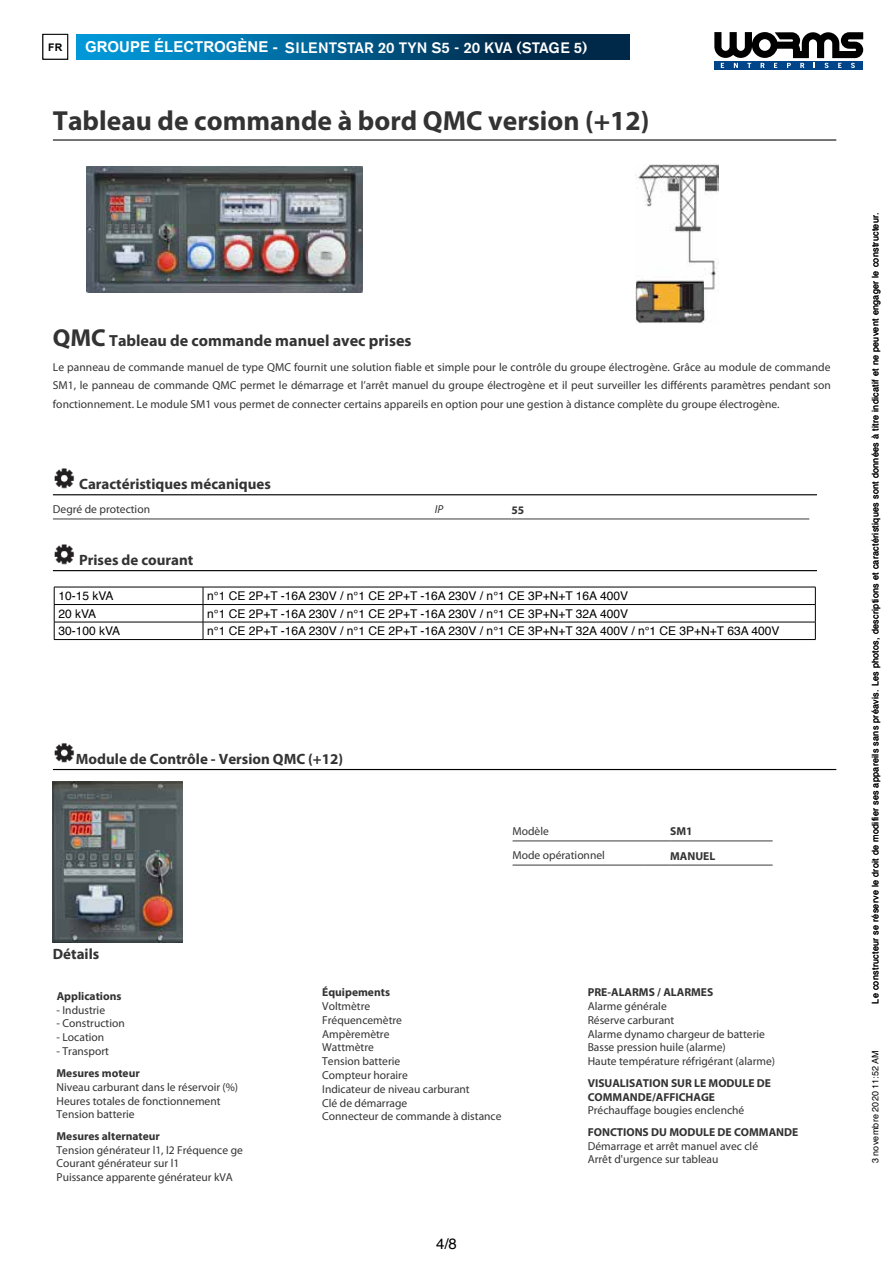
<style>
.page{position:relative;width:893px;height:1263px;background:#fff}
.page>*{position:absolute;margin:0;border:0;box-sizing:border-box;transform-origin:0 0}
.t1{font:700 27.6px "Myriad Pro";color:#333}
.t2{font:700 16.05px "Myriad Pro";color:#333}
.t3{font:700 15px "Myriad Pro";color:#333}
.t4{font:500 15px "Akzidenz Grotesk BE";color:#fff}
.t5{font:700 15px "Arial";color:#fff}
.t6{font:15px "Helvetica";color:#000}
.t7{font:12px "Helvetica";color:#000}
.t8{font:11.55px/13.8px "Myriad Pro";color:#333}
.t9{font:700 11.55px/13.8px "Myriad Pro";color:#333}
.t10{font:italic 11.55px "Myriad Pro";color:#333}
.t11{font:700 10.5px "Arial";color:#000}
.t12{font:9px "Helvetica";letter-spacing:.03em;color:#000}
.s1{font-size:24.6px}
</style>
<div class="page">
<div style="left:43px;top:34px;width:25px;height:26px;border:1px solid #000"></div>
<svg style="left:77px;top:34px;width:552px;height:26px;background:#005a89"></svg>
<svg style="left:714px;top:32px;width:149px;height:38px"></svg>
<hr style="left:53px;top:139px;width:783px;height:2px;background:#111">
<img style="left:54px;top:468px;width:20px;height:21px">
<hr style="left:53px;top:494px;width:764px;height:1px;background:#000">
<hr style="left:53px;top:518px;width:382px;height:1px;background:#555">
<hr style="left:435px;top:518px;width:76px;height:1px;background:#555">
<hr style="left:511px;top:518px;width:298px;height:1px;background:#555">
<img style="left:54px;top:544px;width:20px;height:21px">
<hr style="left:53px;top:570px;width:764px;height:1px;background:#000">
<img style="left:54px;top:743px;width:20px;height:20px">
<hr style="left:53px;top:769px;width:783px;height:1px;background:#000">
<img style="left:53px;top:782px;width:129px;height:161px">
<hr style="left:513px;top:840px;width:131px;height:1px;background:#555">
<svg style="left:644px;top:840px;width:26px;height:1px"></svg>
<hr style="left:670px;top:840px;width:103px;height:1px;background:#555">
<hr style="left:513px;top:864px;width:131px;height:2px;background:#555">
<hr style="left:644px;top:864px;width:26px;height:2px;background:#555">
<hr style="left:670px;top:864px;width:103px;height:2px;background:#555">
<img style="left:86px;top:167px;width:277px;height:125px">
<img style="left:635px;top:164px;width:84px;height:160px">
<hr style="left:54px;top:587px;width:149px;height:1px;background:#000">
<hr style="left:54px;top:604px;width:149px;height:1px;background:#000">
<hr style="left:54px;top:622px;width:149px;height:1px;background:#000">
<svg style="left:54px;top:587px;width:1px;height:52px"></svg>
<svg style="left:203px;top:588px;width:1px;height:51px"></svg>
<hr style="left:54px;top:639px;width:149px;height:1px;background:#000">
<hr style="left:203px;top:587px;width:612px;height:1px;background:#000">
<hr style="left:203px;top:604px;width:612px;height:1px;background:#000">
<hr style="left:203px;top:622px;width:612px;height:1px;background:#000">
<svg style="left:815px;top:587px;width:1px;height:52px"></svg>
<hr style="left:203px;top:639px;width:612px;height:1px;background:#000">
<p class="t11" style="left:48px;top:40px;width:15px">FR</p>
<p class="t5" style="left:85px;top:37px;width:194px">GROUPE ÉLECTROGÈNE -</p>
<p class="t4" style="left:285px;top:38px;width:304px">SILENTSTAR 20 TYN S5 - 20 KVA (STAGE 5)</p>
<h1 class="t1" style="left:53px;top:103px;width:598px">Tableau de commande à bord QMC version (+12)</h1>
<h2 class="t2" style="left:53px;top:330px;width:360px"><span class="s1">QMC</span> Tableau de commande manuel avec prises</h2>
<p class="t8" style="left:53px;top:357px;width:780px;line-height:18.5px;text-align:justify">Le panneau de commande manuel de type QMC fournit une solution fiable et simple pour le contrôle du groupe électrogène. Grâce au module de commande SM1, le panneau de commande QMC permet le démarrage et l’arrêt manuel du groupe électrogène et il peut surveiller les différents paramètres pendant son fonctionnement. Le module SM1 vous permet de connecter certains appareils en option pour une gestion à distance complète du groupe électrogène.</p>
<p class="t3" style="left:79px;top:474px;width:193px">Caractéristiques mécaniques</p>
<p class="t8" style="left:53px;top:502px;width:99px">Degré de protection</p>
<p class="t10" style="left:435px;top:502px;width:10px">IP</p>
<p class="t9" style="left:511px;top:502px;width:14px">55</p>
<p class="t3" style="left:79px;top:550px;width:116px">Prises de courant</p>
<p class="t7" style="left:58px;top:587px;width:57px">10-15 kVA</p>
<p class="t7" style="left:207px;top:587px;width:422px">n°1 CE 2P+T -16A 230V / n°1 CE 2P+T -16A 230V / n°1 CE 3P+N+T 16A 400V</p>
<p class="t7" style="left:58px;top:604px;width:39px">20 kVA</p>
<p class="t7" style="left:207px;top:604px;width:422px">n°1 CE 2P+T -16A 230V / n°1 CE 2P+T -16A 230V / n°1 CE 3P+N+T 32A 400V</p>
<p class="t7" style="left:58px;top:622px;width:63px">30-100 kVA</p>
<p class="t7" style="left:207px;top:622px;width:574px">n°1 CE 2P+T -16A 230V / n°1 CE 2P+T -16A 230V / n°1 CE 3P+N+T 32A 400V / n°1 CE 3P+N+T 63A 400V</p>
<p class="t3" style="left:76px;top:749px;width:269px">Module de Contrôle - Version QMC (+12)</p>
<p class="t8" style="left:513px;top:824px;width:38px">Modèle</p>
<p class="t9" style="left:670px;top:824px;width:24px">SM1</p>
<p class="t8" style="left:513px;top:848px;width:94px">Mode opérationnel</p>
<p class="t9" style="left:670px;top:848px;width:47px">MANUEL</p>
<p class="t3" style="left:53px;top:944px;width:48px">Détails</p>
<p class="t9" style="left:57px;top:989px;width:66px">Applications</p>
<p class="t8" style="left:57px;top:1003px;width:50px">- Industrie</p>
<p class="t8" style="left:57px;top:1016px;width:70px">- Construction</p>
<p class="t8" style="left:57px;top:1030px;width:49px">- Location</p>
<p class="t8" style="left:57px;top:1044px;width:54px">- Transport</p>
<p class="t9" style="left:57px;top:1065px;width:85px">Mesures moteur</p>
<p class="t8" style="left:57px;top:1080px;width:183px">Niveau carburant dans le réservoir (%)<br>Heures totales de fonctionnement<br>Tension batterie</p>
<p class="t9" style="left:57px;top:1128px;width:105px">Mesures alternateur</p>
<p class="t8" style="left:57px;top:1143px;width:188px">Tension générateur l1, l2 Fréquence ge<br>Courant générateur sur l1<br>Puissance apparente générateur kVA</p>
<p class="t9" style="left:322px;top:985px;width:69px">Équipements</p>
<p class="t8" style="left:322px;top:999px;width:181px">Voltmètre<br>Fréquencemètre<br>Ampèremètre<br>Wattmètre<br>Tension batterie<br>Compteur horaire<br>Indicateur de niveau carburant<br>Clé de démarrage<br>Connecteur de commande à distance</p>
<p class="t6" style="left:436px;top:1232px;width:22px">4/8</p>
<p class="t9" style="left:588px;top:985px;width:127px">PRE-ALARMS / ALARMES</p>
<p class="t8" style="left:588px;top:999px;width:189px">Alarme générale<br>Réserve carburant<br>Alarme dynamo chargeur de batterie<br>Basse pression huile (alarme)<br>Haute température réfrigérant (alarme)</p>
<p class="t9" style="left:588px;top:1076px;width:185px">VISUALISATION SUR LE MODULE DE<br>COMMANDE/AFFICHAGE</p>
<p class="t8" style="left:588px;top:1103px;width:158px">Préchauffage bougies enclenché</p>
<p class="t9" style="left:588px;top:1125px;width:212px">FONCTIONS DU MODULE DE COMMANDE</p>
<p class="t8" style="left:588px;top:1139px;width:172px">Démarrage et arrêt manuel avec clé<br>Arrêt d'urgence sur tableau</p>
<p class="t12" style="left:868px;top:1004px;width:792px;rotate:-90deg">Le constructeur se réserve le droit de modifier ses appareils sans préavis. Les photos, descriptions et caractéristiques sont données à titre indicatif et ne peuvent engager le constructeur.</p>
<p class="t12" style="left:868px;top:1163px;width:114px;rotate:-90deg">3 novembre 2020 11:52 AM</p>
</div>
